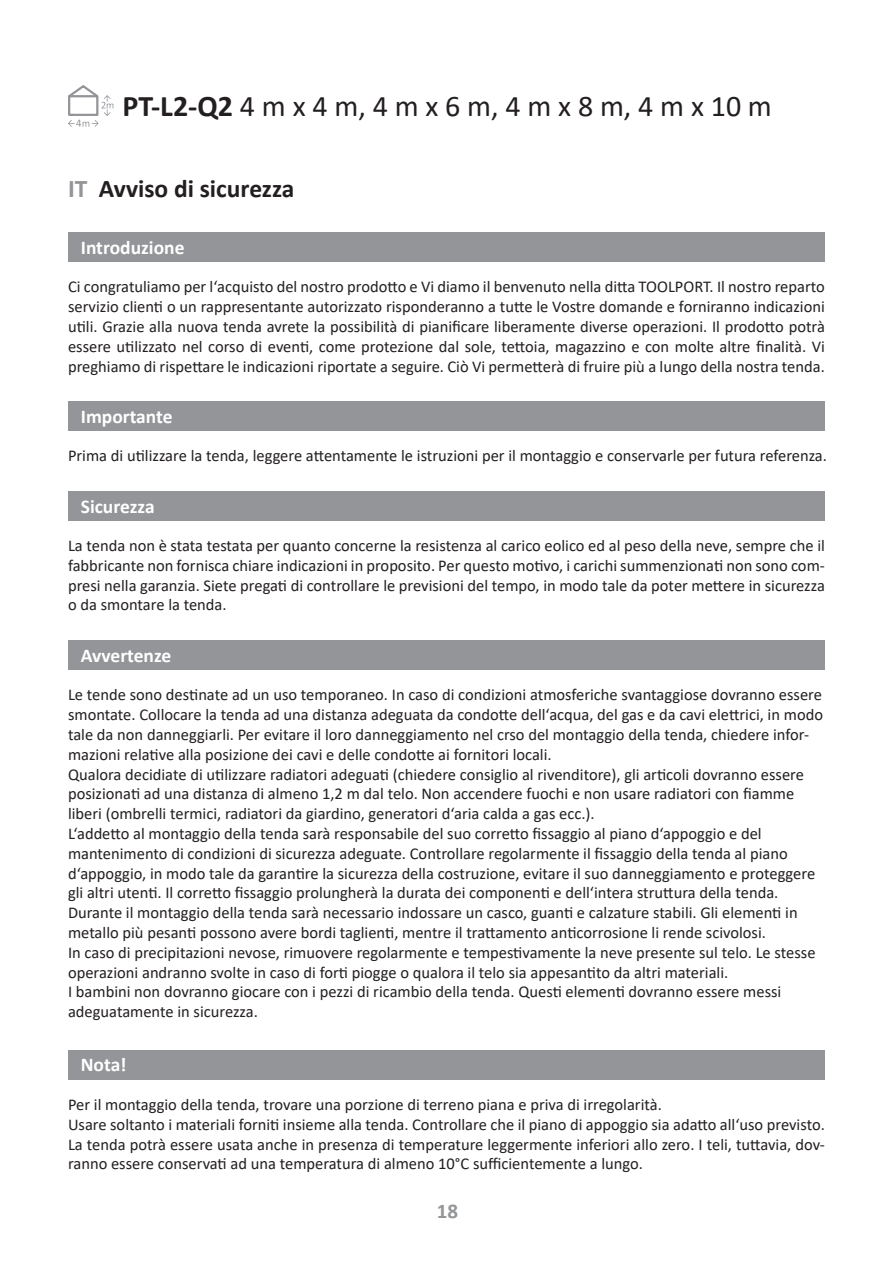
<style>
.page{position:relative;width:893px;height:1263px;background:#fff}
.page>*{position:absolute;margin:0;border:0;box-sizing:border-box;transform-origin:0 0}
.t1{font:30px "Calibri";color:#231f20}
.t2{font:700 25.5px "Calibri";color:#231f20}
.t3{font:700 21px "Calibri";color:#939598}
.t4{font:700 19.5px "Calibri";color:#fff}
.t5{font:16.5px/19.8px "Calibri";color:#231f20;text-align:justify}
.s1{font-weight:700}
.s2{color:#939598}
</style>
<div class="page">
<svg style="left:68px;top:85px;width:45px;height:42px"></svg>
<div style="left:68px;top:232px;width:757px;height:30px;background:#939598"></div>
<div style="left:68px;top:401px;width:757px;height:30px;background:#939598"></div>
<div style="left:68px;top:491px;width:757px;height:30px;background:#939598"></div>
<div style="left:68px;top:640px;width:757px;height:30px;background:#939598"></div>
<div style="left:68px;top:1050px;width:757px;height:29px;background:#939598"></div>
<h1 class="t1" style="left:122px;top:97px;width:651px"><span class="s1">PT-L2-Q2</span> 4 m x 4 m, 4 m x 6 m, 4 m x 8 m, 4 m x 10 m</h1>
<h2 class="t2" style="left:68px;top:170px;width:228px"><span class="s2">IT</span> Avviso di sicurezza</h2>
<p class="t4" style="left:81px;top:234px;width:105px">Introduzione</p>
<p class="t5" style="left:68px;top:277px;width:758px">Ci congratuliamo per l‘acquisto del nostro prodotto e Vi diamo il benvenuto nella ditta TOOLPORT. Il nostro reparto servizio clienti o un rappresentante autorizzato risponderanno a tutte le Vostre domande e forniranno indicazioni utili. Grazie alla nuova tenda avrete la possibilità di pianificare liberamente diverse operazioni. Il prodotto potrà essere utilizzato nel corso di eventi, come protezione dal sole, tettoia, magazzino e con molte altre finalità. Vi preghiamo di rispettare le indicazioni riportate a seguire. Ciò Vi permetterà di fruire più a lungo della nostra tenda.</p>
<p class="t4" style="left:81px;top:403px;width:93px">Importante</p>
<p class="t5" style="left:68px;top:445px;width:760px">Prima di utilizzare la tenda, leggere attentamente le istruzioni per il montaggio e conservarle per futura referenza.</p>
<p class="t4" style="left:81px;top:493px;width:75px">Sicurezza</p>
<p class="t5" style="left:68px;top:535px;width:758px">La tenda non è stata testata per quanto concerne la resistenza al carico eolico ed al peso della neve, sempre che il fabbricante non fornisca chiare indicazioni in proposito. Per questo motivo, i carichi summenzionati non sono com&shy;presi nella garanzia. Siete pregati di controllare le previsioni del tempo, in modo tale da poter mettere in sicurezza o da smontare la tenda.</p>
<p class="t4" style="left:81px;top:642px;width:92px">Avvertenze</p>
<p class="t5" style="left:68px;top:685px;width:756px;text-align:left">Le tende sono destinate ad un uso temporaneo. In caso di condizioni atmosferiche svantaggiose dovranno essere smontate. Collocare la tenda ad una distanza adeguata da condotte dell‘acqua, del gas e da cavi elettrici, in modo tale da non danneggiarli. Per evitare il loro danneggiamento nel crso del montaggio della tenda, chiedere infor&shy;mazioni relative alla posizione dei cavi e delle condotte ai fornitori locali.<br>Qualora decidiate di utilizzare radiatori adeguati (chiedere consiglio al rivenditore), gli articoli dovranno essere posizionati ad una distanza di almeno 1,2 m dal telo. Non accendere fuochi e non usare radiatori con fiamme liberi (ombrelli termici, radiatori da giardino, generatori d‘aria calda a gas ecc.).<br>L‘addetto al montaggio della tenda sarà responsabile del suo corretto fissaggio al piano d‘appoggio e del mantenimento di condizioni di sicurezza adeguate. Controllare regolarmente il fissaggio della tenda al piano d‘appoggio, in modo tale da garantire la sicurezza della costruzione, evitare il suo danneggiamento e proteggere gli altri utenti. Il corretto fissaggio prolungherà la durata dei componenti e dell‘intera struttura della tenda.<br>Durante il montaggio della tenda sarà necessario indossare un casco, guanti e calzature stabili. Gli elementi in metallo più pesanti possono avere bordi taglienti, mentre il trattamento anticorrosione li rende scivolosi.<br>In caso di precipitazioni nevose, rimuovere regolarmente e tempestivamente la neve presente sul telo. Le stesse operazioni andranno svolte in caso di forti piogge o qualora il telo sia appesantito da altri materiali.<br>I bambini non dovranno giocare con i pezzi di ricambio della tenda. Questi elementi dovranno essere messi adeguatamente in sicurezza.</p>
<p class="t4" style="left:81px;top:1050px;width:47px">Nota!</p>
<p class="t5" style="left:68px;top:1096px;width:758px;text-align:left">Per il montaggio della tenda, trovare una porzione di terreno piana e priva di irregolarità.<br>Usare soltanto i materiali forniti insieme alla tenda. Controllare che il piano di appoggio sia adatto all‘uso previsto.<br>La tenda potrà essere usata anche in presenza di temperature leggermente inferiori allo zero. I teli, tuttavia, dov&shy;ranno essere conservati ad una temperatura di almeno 10°C sufficientemente a lungo.</p>
<p class="t3" style="left:437px;top:1203px;width:23px">18</p>
</div>
